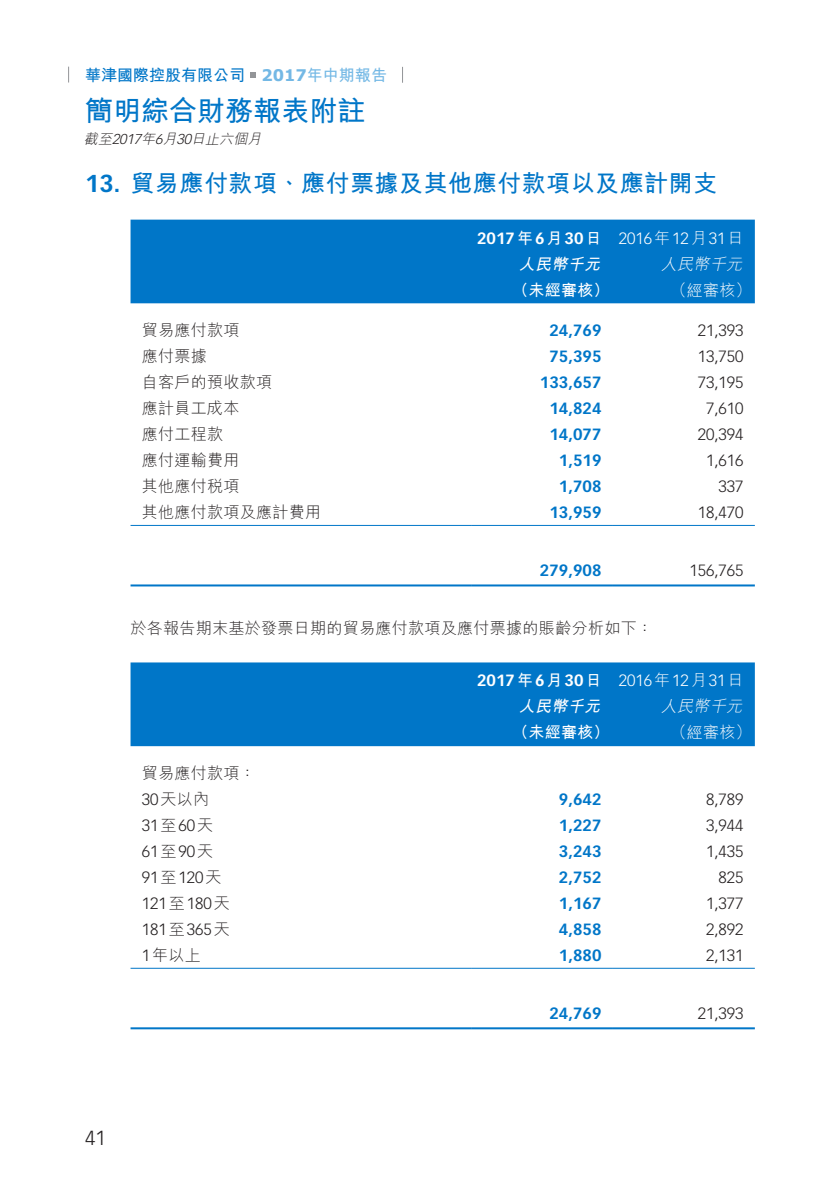
<style>
.page{position:relative;width:840px;height:1191px;background:#fff}
.page>*{position:absolute;margin:0;border:0;box-sizing:border-box;transform-origin:0 0}
.t1{font:700 28px "M Hei HK";color:#0076c8}
.t2{font:700 24px "M Hei HK";letter-spacing:.02em;color:#0076c8}
.t3{font:300 20px "Vectora LT Std";color:#231f20}
.t4{font:300 16px "Vectora LT Std";color:#231f20}
.t5{font:300 16px "M Hei HK";letter-spacing:.02em;color:#231f20}
.t6{font:700 16px "Vectora LT Std";color:#0076c8}
.t7{font:300 16px "Vectora LT Std";color:#fff}
.t8{font:700 16px "Vectora LT Std";color:#fff}
.t9{font:700 16px "M Hei HK";letter-spacing:.02em;color:#fff}
.t10{font:700 16px "M Hei HK";color:#0076c8}
.t11{font:italic 300 16px "M Hei HK";color:#fff}
.t12{font:italic 700 16px "M Hei HK";color:#fff}
.t13{font:300 16px "M Hei HK";letter-spacing:.02em;color:#fff}
.t14{font:700 16px "M Hei HK";color:#73b8e5}
.t15{font:italic 300 14px "M Hei HK";color:#231f20}
.t16{font:italic 300 14px "Vectora LT Std";color:#231f20}
.s1{font-family:"Verdana"}
.s2{font-family:"Vectora LT Std"}
.s3{font-family:"M Hei HK"}
</style>
<div class="page">
<svg style="left:402px;top:67px;width:1px;height:16px"></svg>
<svg style="left:251px;top:73px;width:5px;height:5px"></svg>
<svg style="left:68px;top:67px;width:1px;height:15px"></svg>
<div style="left:130px;top:220px;width:624px;height:83px;background:#0076c8"></div>
<hr style="left:130px;top:525px;width:341px;height:1px;background:#0076c8">
<hr style="left:471px;top:525px;width:141px;height:1px;background:#0076c8">
<hr style="left:612px;top:525px;width:142px;height:1px;background:#0076c8">
<hr style="left:130px;top:584px;width:341px;height:2px;background:#0076c8">
<hr style="left:471px;top:584px;width:141px;height:2px;background:#0076c8">
<hr style="left:612px;top:584px;width:142px;height:2px;background:#0076c8">
<div style="left:130px;top:662px;width:624px;height:84px;background:#0076c8"></div>
<hr style="left:130px;top:967px;width:341px;height:1px;background:#0076c8">
<hr style="left:471px;top:967px;width:141px;height:1px;background:#0076c8">
<hr style="left:612px;top:967px;width:142px;height:1px;background:#0076c8">
<hr style="left:130px;top:1027px;width:341px;height:2px;background:#0076c8">
<hr style="left:471px;top:1027px;width:141px;height:2px;background:#0076c8">
<hr style="left:612px;top:1027px;width:142px;height:2px;background:#0076c8">
<p class="t10" style="left:85px;top:63px;width:161px">華津國際控股有限公司</p>
<h1 class="t1" style="left:85px;top:91px;width:281px">簡明綜合財務報表附註</h1>
<p class="t15" style="left:191px;top:131px;width:74px">日止六個月</p>
<p class="t14" style="left:261px;top:63px;width:127px"><span class="s1">2017</span>年中期報告</p>
<p class="t15" style="left:141px;top:131px;width:18px">年</p>
<p class="t15" style="left:84px;top:131px;width:32px">截至</p>
<h2 class="t2" style="left:85px;top:165px;width:633px"><span class="s2">13.</span> 貿易應付款項、應付票據及其他應付款項以及應計開支</h2>
<p class="t7" style="left:618px;top:229px;width:126px">2016<span class="s3">年</span>12<span class="s3">月</span>31<span class="s3">日</span></p>
<p class="t15" style="left:155px;top:131px;width:26px">月<span class="s2">6</span></p>
<p class="t16" style="left:112px;top:131px;width:34px">2017</p>
<p class="t16" style="left:176px;top:131px;width:20px">30</p>
<p class="t8" style="left:477px;top:228px;width:126px">2017<span class="s3">年</span>6<span class="s3">月</span>30<span class="s3">日</span></p>
<p class="t12" style="left:518px;top:252px;width:87px">人民幣千元</p>
<p class="t11" style="left:660px;top:255px;width:86px">人民幣千元</p>
<p class="t9" style="left:512px;top:278px;width:98px">（未經審核）</p>
<p class="t13" style="left:670px;top:281px;width:82px">（經審核(</p>
<p class="t5" style="left:142px;top:322px;width:99px">貿易應付款項</p>
<p class="t6" style="left:549px;top:320px;width:54px">24,769</p>
<p class="t4" style="left:697px;top:321px;width:47px">21,393</p>
<p class="t5" style="left:142px;top:348px;width:66px">應付票據</p>
<p class="t6" style="left:549px;top:346px;width:54px">75,395</p>
<p class="t4" style="left:697px;top:347px;width:47px">13,750</p>
<p class="t5" style="left:142px;top:374px;width:132px">自客戶的預收款項</p>
<p class="t6" style="left:539px;top:372px;width:63px">133,657</p>
<p class="t4" style="left:697px;top:373px;width:47px">73,195</p>
<p class="t5" style="left:142px;top:400px;width:99px">應計員工成本</p>
<p class="t6" style="left:549px;top:398px;width:54px">14,824</p>
<p class="t4" style="left:705px;top:399px;width:39px">7,610</p>
<p class="t5" style="left:142px;top:426px;width:83px">應付工程款</p>
<p class="t6" style="left:549px;top:424px;width:54px">14,077</p>
<p class="t4" style="left:697px;top:425px;width:47px">20,394</p>
<p class="t5" style="left:142px;top:452px;width:99px">應付運輸費用</p>
<p class="t6" style="left:558px;top:450px;width:44px">1,519</p>
<p class="t4" style="left:705px;top:451px;width:39px">1,616</p>
<p class="t5" style="left:142px;top:478px;width:99px">其他應付稅項</p>
<p class="t6" style="left:558px;top:476px;width:44px">1,708</p>
<p class="t4" style="left:718px;top:477px;width:26px">337</p>
<p class="t5" style="left:142px;top:504px;width:181px">其他應付款項及應計費用</p>
<p class="t6" style="left:549px;top:502px;width:54px">13,959</p>
<p class="t4" style="left:697px;top:503px;width:47px">18,470</p>
<p class="t6" style="left:539px;top:560px;width:63px">279,908</p>
<p class="t4" style="left:689px;top:561px;width:56px">156,765</p>
<p class="t5" style="left:130px;top:620px;width:523px">於各報告期末基於發票日期的貿易應付款項及應付票據的賬齡分析如下：</p>
<p class="t7" style="left:618px;top:671px;width:126px">2016<span class="s3">年</span>12<span class="s3">月</span>31<span class="s3">日</span></p>
<p class="t8" style="left:477px;top:671px;width:126px">2017<span class="s3">年</span>6<span class="s3">月</span>30<span class="s3">日</span></p>
<p class="t5" style="left:142px;top:764px;width:115px">貿易應付款項：</p>
<p class="t5" style="left:142px;top:790px;width:69px"><span class="s2">30</span>天以內</p>
<p class="t4" style="left:142px;top:815px;width:73px">31<span class="s3">至</span>60<span class="s3">天</span></p>
<p class="t4" style="left:142px;top:841px;width:73px">61<span class="s3">至</span>90<span class="s3">天</span></p>
<p class="t4" style="left:142px;top:867px;width:81px">91<span class="s3">至</span>120<span class="s3">天</span></p>
<p class="t4" style="left:142px;top:893px;width:89px">121<span class="s3">至</span>180<span class="s3">天</span></p>
<p class="t4" style="left:142px;top:919px;width:89px">181<span class="s3">至</span>365<span class="s3">天</span></p>
<p class="t5" style="left:142px;top:946px;width:60px"><span class="s2">1</span>年以上</p>
<p class="t3" style="left:85px;top:1126px;width:22px">41</p>
<p class="t12" style="left:518px;top:695px;width:87px">人民幣千元</p>
<p class="t11" style="left:660px;top:698px;width:86px">人民幣千元</p>
<p class="t9" style="left:512px;top:721px;width:98px">（未經審核）</p>
<p class="t13" style="left:670px;top:724px;width:82px">（經審核(</p>
<p class="t6" style="left:558px;top:789px;width:44px">9,642</p>
<p class="t4" style="left:705px;top:789px;width:39px">8,789</p>
<p class="t6" style="left:558px;top:815px;width:44px">1,227</p>
<p class="t4" style="left:705px;top:815px;width:39px">3,944</p>
<p class="t6" style="left:558px;top:841px;width:44px">3,243</p>
<p class="t4" style="left:705px;top:841px;width:39px">1,435</p>
<p class="t6" style="left:558px;top:867px;width:44px">2,752</p>
<p class="t4" style="left:718px;top:867px;width:26px">825</p>
<p class="t6" style="left:558px;top:893px;width:44px">1,167</p>
<p class="t4" style="left:705px;top:893px;width:39px">1,377</p>
<p class="t6" style="left:558px;top:919px;width:44px">4,858</p>
<p class="t4" style="left:705px;top:919px;width:39px">2,892</p>
<p class="t6" style="left:558px;top:945px;width:44px">1,880</p>
<p class="t4" style="left:705px;top:945px;width:39px">2,131</p>
<p class="t6" style="left:549px;top:1003px;width:54px">24,769</p>
<p class="t4" style="left:697px;top:1003px;width:47px">21,393</p>
</div>
